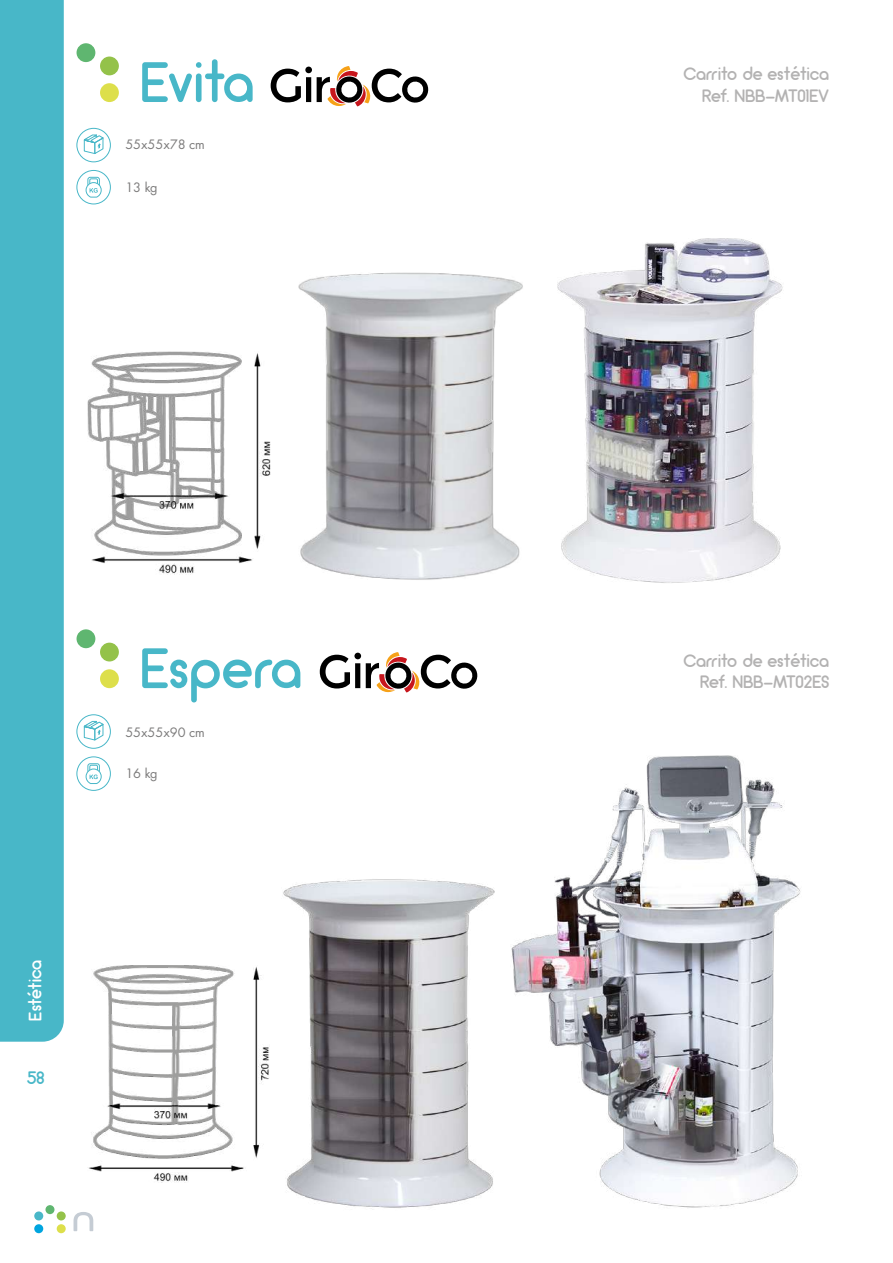
<style>
.page{position:relative;width:893px;height:1263px;background:#fff}
.page>*{position:absolute;margin:0;border:0;box-sizing:border-box;transform-origin:0 0}
.t1{font:57px "Arciform Sanscyr lat Regular";letter-spacing:.01em;color:#48b7c8}
.t2{font:18px "Arciform Sanscyr lat Regular";color:#b3b2b2}
.t3{font:18px "Arciform Sanscyr lat Regular";color:#fff}
.t4{font:18px "Arciform Sanscyr lat Regular";color:#48b7c8}
.t5{font:14.25px "Futura Boo";color:#7c7b7b}
</style>
<div class="page">
<div style="left:100px;top:57px;width:19px;height:18px;background:#94c24a;border-radius:50%"></div>
<div style="left:100px;top:83px;width:19px;height:19px;background:#dddf4b;border-radius:50%"></div>
<div style="left:77px;top:43px;width:18px;height:19px;background:#5fb670;border-radius:50%"></div>
<div style="left:100px;top:643px;width:19px;height:18px;background:#94c24a;border-radius:50%"></div>
<div style="left:100px;top:669px;width:19px;height:19px;background:#dddf4b;border-radius:50%"></div>
<div style="left:77px;top:629px;width:18px;height:19px;background:#5fb670;border-radius:50%"></div>
<div style="left:57px;top:1211px;width:9px;height:9px;background:#94c24a;border-radius:50%"></div>
<div style="left:57px;top:1224px;width:9px;height:9px;background:#dddf4b;border-radius:50%"></div>
<div style="left:45px;top:1205px;width:9px;height:9px;background:#5fb670;border-radius:50%"></div>
<div style="left:34px;top:1224px;width:9px;height:9px;background:#00a5df;border-radius:50%"></div>
<div style="left:34px;top:1211px;width:9px;height:9px;background:#49b7c8;border-radius:50%"></div>
<svg style="left:74px;top:1212px;width:19px;height:19px"></svg>
<img style="left:511px;top:756px;width:290px;height:452px">
<img style="left:557px;top:238px;width:226px;height:345px">
<img style="left:87px;top:351px;width:184px;height:224px">
<img style="left:283px;top:879px;width:211px;height:329px">
<img style="left:298px;top:272px;width:225px;height:308px">
<img style="left:88px;top:965px;width:181px;height:218px">
<svg style="left:271px;top:66px;width:158px;height:40px"></svg>
<svg style="left:320px;top:652px;width:158px;height:40px"></svg>
<div style="left:0;top:0;width:64px;height:1042px;background:#48b7c8"></div>
<div style="left:77px;top:128px;width:34px;height:34px;border:1px solid #48b7c8;border-radius:50%"></div>
<svg style="left:82px;top:134px;width:22px;height:20px"></svg>
<div style="left:77px;top:714px;width:34px;height:35px;border:1px solid #48b7c8;border-radius:50%"></div>
<svg style="left:83px;top:721px;width:21px;height:20px"></svg>
<svg style="left:76px;top:170px;width:35px;height:35px"></svg>
<svg style="left:76px;top:756px;width:35px;height:35px"></svg>
<h1 class="t1" style="left:140px;top:46px;width:115px">Evita</h1>
<p class="t5" style="left:125px;top:135px;width:81px">55х55х78 cm</p>
<p class="t5" style="left:125px;top:178px;width:34px">13 kg</p>
<p class="t3" style="left:24px;top:1020px;width:62px;rotate:-90deg">Estética</p>
<p class="t4" style="left:27px;top:1066px;width:19px">58</p>
<h1 class="t1" style="left:140px;top:632px;width:163px">Espera</h1>
<p class="t5" style="left:125px;top:723px;width:81px">55х55х90 cm</p>
<p class="t5" style="left:125px;top:765px;width:34px">16 kg</p>
<p class="t2" style="left:683px;top:63px;width:147px">Carrito de estética</p>
<p class="t2" style="left:702px;top:84px;width:129px">Ref. NBB-MT01EV</p>
<p class="t2" style="left:683px;top:649px;width:147px">Carrito de estética</p>
<p class="t2" style="left:700px;top:671px;width:131px">Ref. NBB-MT02ES</p>
</div>
